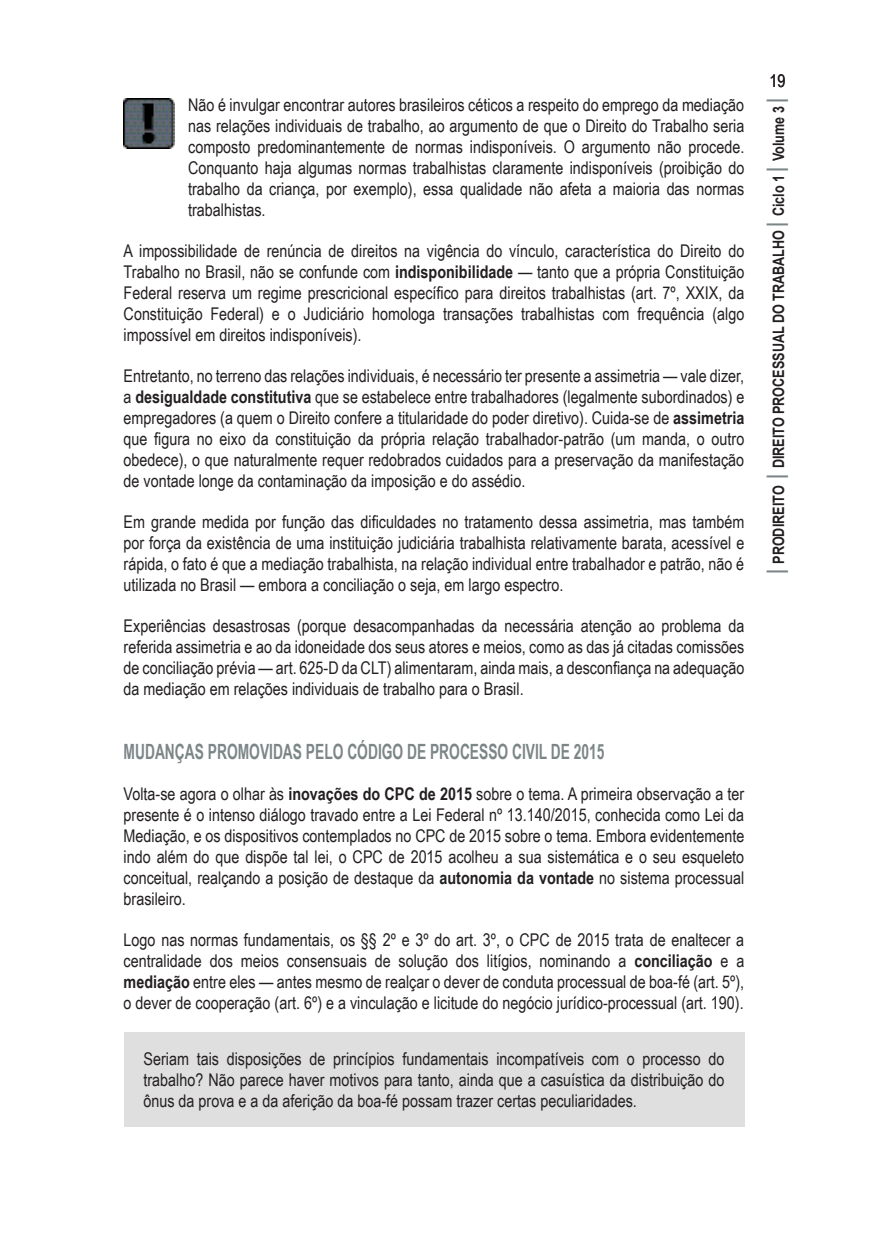
<style>
.page{position:relative;width:869px;height:1241px;background:#fff}
.page>*{position:absolute;margin:0;border:0;box-sizing:border-box;transform-origin:0 0}
._02_Titulo_2{font:700 21px "Arial Narrow";color:#7c8687;scale:.8 1}
._11_Corpo{font:17.5px/21px "Arial Narrow";color:#231f20;text-align:justify}
._82_NumeroPaginas{font:17.5px "Arial Narrow";color:#231f20}
._52_Orelha_Direita{font:700 15.75px "Arial";color:#231f20;scale:.8 1}
.s1{font-weight:700}
.s2{font-size:22.75px;color:#7c8687}
</style>
<div class="page">
<img style="left:124px;top:99px;width:51px;height:49px">
<div style="left:124px;top:1032px;width:620px;height:94px;background:#dfdfe0"></div>
<p class="_11_Corpo" style="left:188px;top:94px;width:557px">Não é invulgar encontrar autores brasileiros céticos a respeito do emprego da mediação nas relações individuais de trabalho, ao argumento de que o Direito do Trabalho seria composto predominantemente de normas indisponíveis. O argumento não procede.<br>Conquanto haja algumas normas trabalhistas claramente indisponíveis (proibição do trabalho da criança, por exemplo), essa qualidade não afeta a maioria das normas trabalhistas.</p>
<p class="_11_Corpo" style="left:124px;top:240px;width:622px">A impossibilidade de renúncia de direitos na vigência do vínculo, característica do Direito do Trabalho no Brasil, não se confunde com <span class="s1">indisponibilidade</span> — tanto que a própria Constituição Federal reserva um regime prescricional específico para direitos trabalhistas (art. 7º, XXIX, da Constituição Federal) e o Judiciário homologa transações trabalhistas com frequência (algo impossível em direitos indisponíveis).</p>
<p class="_11_Corpo" style="left:124px;top:365px;width:622px">Entretanto, no terreno das relações individuais, é necessário ter presente a assimetria — vale dizer, a <span class="s1">desigualdade constitutiva</span> que se estabelece entre trabalhadores (legalmente subordinados) e empregadores (a quem o Direito confere a titularidade do poder diretivo). Cuida-se de <span class="s1">assimetria </span>que figura no eixo da constituição da própria relação trabalhador-patrão (um manda, o outro obedece), o que naturalmente requer redobrados cuidados para a preservação da manifestação de vontade longe da contaminação da imposição e do assédio.</p>
<p class="_11_Corpo" style="left:124px;top:510px;width:622px">Em grande medida por função das dificuldades no tratamento dessa assimetria, mas também por força da existência de uma instituição judiciária trabalhista relativamente barata, acessível e rápida, o fato é que a mediação trabalhista, na relação individual entre trabalhador e patrão, não é utilizada no Brasil — embora a conciliação o seja, em largo espectro.</p>
<p class="_11_Corpo" style="left:124px;top:614px;width:622px">Experiências desastrosas (porque desacompanhadas da necessária atenção ao problema da referida assimetria e ao da idoneidade dos seus atores e meios, como as das já citadas comissões de conciliação prévia — art. 625-D da CLT) alimentaram, ainda mais, a desconfiança na adequação da mediação em relações individuais de trabalho para o Brasil.</p>
<p class="_02_Titulo_2" style="left:124px;top:736px;width:602px">MUDANÇAS PROMOVIDAS PELO CÓDIGO DE PROCESSO CIVIL DE 2015</p>
<p class="_11_Corpo" style="left:124px;top:782px;width:622px">Volta-se agora o olhar às <span class="s1">inovações do CPC de 2015</span> sobre o tema. A primeira observação a ter presente é o intenso diálogo travado entre a Lei Federal nº 13.140/2015, conhecida como Lei da Mediação, e os dispositivos contemplados no CPC de 2015 sobre o tema. Embora evidentemente indo além do que dispõe tal lei, o CPC de 2015 acolheu a sua sistemática e o seu esqueleto conceitual, realçando a posição de destaque da <span class="s1">autonomia da vontade</span> no sistema processual brasileiro.</p>
<p class="_11_Corpo" style="left:124px;top:928px;width:622px">Logo nas normas fundamentais, os §§ 2º e 3º do art. 3º, o CPC de 2015 trata de enaltecer a centralidade dos meios consensuais de solução dos litígios, nominando a <span class="s1">conciliação</span> e a <span class="s1">mediação</span> entre eles — antes mesmo de realçar o dever de conduta processual de boa-fé (art. 5º), o dever de cooperação (art. 6º) e a vinculação e licitude do negócio jurídico-processual (art. 190).</p>
<p class="_11_Corpo" style="left:143px;top:1047px;width:582px">Seriam tais disposições de princípios fundamentais incompatíveis com o processo do trabalho? Não parece haver motivos para tanto, ainda que a casuística da distribuição do ônus da prova e a da aferição da boa-fé possam trazer certas peculiaridades.</p>
<p class="_82_NumeroPaginas" style="left:769px;top:68px;width:17px">19</p>
<p class="_52_Orelha_Direita" style="left:767px;top:574px;width:597px;rotate:-90deg"><span class="s2">|</span> PRODIREITO <span class="s2">|</span> DIREITO PROCESSUAL DO TRABALHO <span class="s2">|</span> Ciclo 1 <span class="s2">|</span> Volume 3 <span class="s2">|</span></p>
</div>
